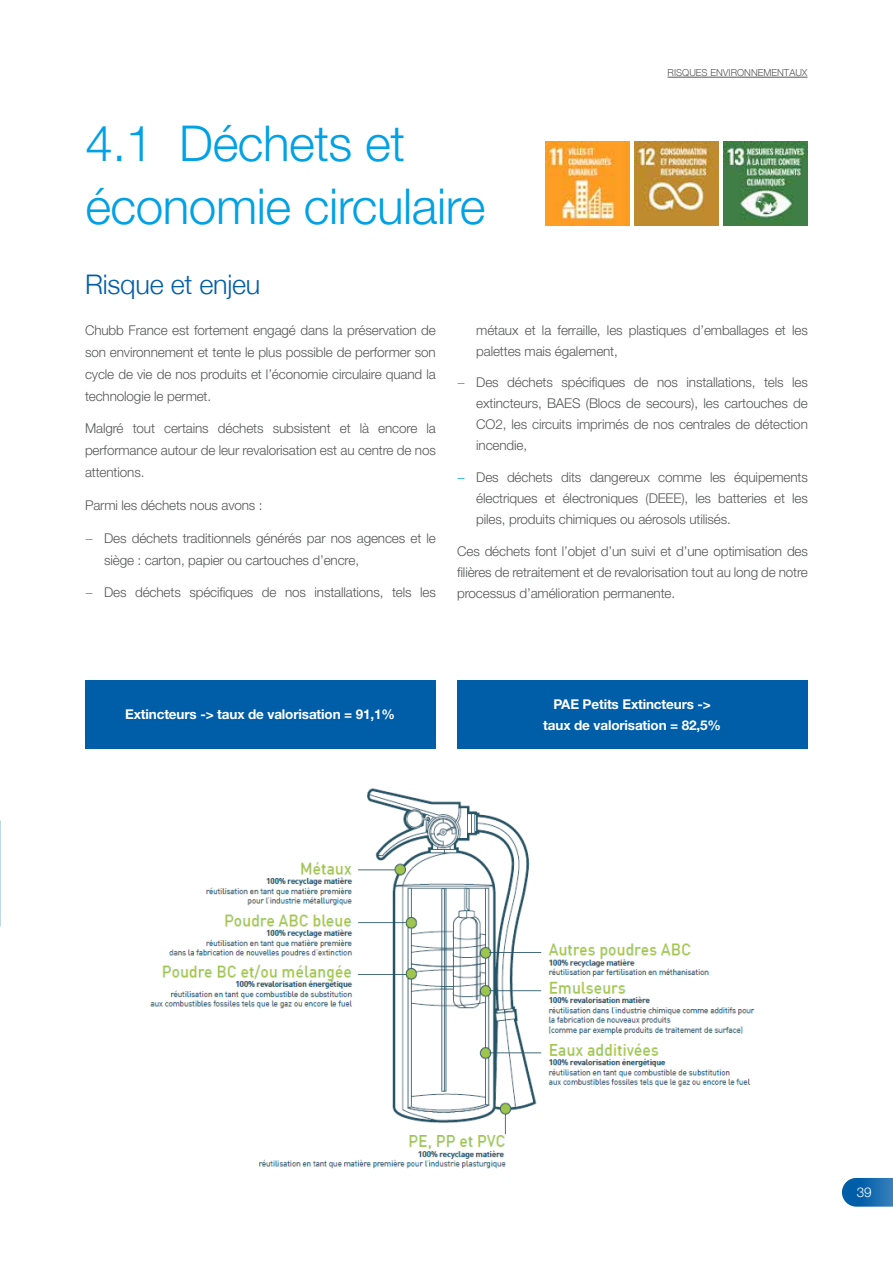
<style>
.page{position:relative;width:893px;height:1263px;background:#fff}
.page>*{position:absolute;margin:0;border:0;box-sizing:border-box;transform-origin:0 0}
.t1{font:300 49.5px/63px "Helvetica Neue LT Std";letter-spacing:-.01em;color:#00a1e5}
.t2{font:300 27px "Helvetica Neue";letter-spacing:-.01em;color:#005ea9}
.t3{font:300 13.5px/21px "Helvetica Neue LT Std";letter-spacing:-.01em;color:#555756;text-align:justify}
.t4{font:700 13.5px/21px "Helvetica Neue LT Std";letter-spacing:-.01em;color:#fff;text-align:center}
.t5{font:300 13.5px "Helvetica Neue LT Std";color:#fff}
.t6{font:300 9.6px "Helvetica Neue";color:#555756}
.s1{color:#00a1e5}
</style>
<div class="page">
<img style="left:0;top:0;width:1px;height:1263px">
<hr style="left:668px;top:77px;width:139px;height:1px;background:#555756">
<svg style="left:842px;top:1178px;width:51px;height:28px"></svg>
<img style="left:150px;top:788px;width:605px;height:381px">
<div style="left:85px;top:680px;width:350px;height:68px;background:#005ea9"></div>
<div style="left:457px;top:680px;width:350px;height:68px;background:#005ea9"></div>
<img style="left:634px;top:141px;width:84px;height:84px">
<img style="left:545px;top:141px;width:84px;height:84px">
<img style="left:724px;top:141px;width:84px;height:84px">
<h1 class="t1" style="left:85px;top:111px;width:402px">4.1 Déchets et économie circulaire</h1>
<h2 class="t2" style="left:85px;top:268px;width:177px">Risque et enjeu</h2>
<p class="t6" style="left:668px;top:67px;width:141px">RISQUES ENVIRONNEMENTAUX</p>
<p class="t3" style="left:85px;top:318px;width:352px;line-height:22px">Chubb France est fortement engagé dans la préservation de son environnement et tente le plus possible de performer son cycle de vie de nos produits et l’économie circulaire quand la technologie le permet.</p>
<p class="t3" style="left:85px;top:417px;width:352px;line-height:22px">Malgré tout certains déchets subsistent et là encore la performance autour de leur revalorisation est au centre de nos attentions.</p>
<p class="t3" style="left:85px;top:494px;width:179px">Parmi les déchets nous avons :</p>
<p class="t3" style="left:104px;top:527px;width:333px;line-height:22px;text-indent:-19px"><span class="s1">−</span> Des déchets traditionnels générés par nos agences et le siège : carton, papier ou cartouches d’encre,</p>
<p class="t3" style="left:85px;top:582px;width:352px"><span class="s1">−</span> Des déchets spécifiques de nos installations, tels les</p>
<p class="t3" style="left:476px;top:319px;width:333px">métaux et la ferraille, les plastiques d’emballages et les palettes mais également,</p>
<p class="t3" style="left:476px;top:372px;width:333px;text-indent:-19px"><span class="s1">−</span> Des déchets spécifiques de nos installations, tels les extincteurs, BAES (Blocs de secours), les cartouches de CO2, les circuits imprimés de nos centrales de détection incendie,</p>
<p class="t3" style="left:476px;top:466px;width:333px;text-indent:-19px"><span class="s1">−</span> Des déchets dits dangereux comme les équipements électriques et électroniques (DEEE), les batteries et les piles, produits chimiques ou aérosols utilisés.</p>
<p class="t3" style="left:457px;top:540px;width:352px">Ces déchets font l’objet d’un suivi et d’une optimisation des filières de retraitement et de revalorisation tout au long de notre processus d’amélioration permanente.</p>
<p class="t4" style="left:125px;top:704px;width:271px">Extincteurs -&gt; taux de valorisation = 91,1%</p>
<p class="t4" style="left:543px;top:693px;width:179px">PAE Petits Extincteurs -&gt; taux de valorisation = 82,5%</p>
<p class="t5" style="left:857px;top:1184px;width:16px">39</p>
</div>
